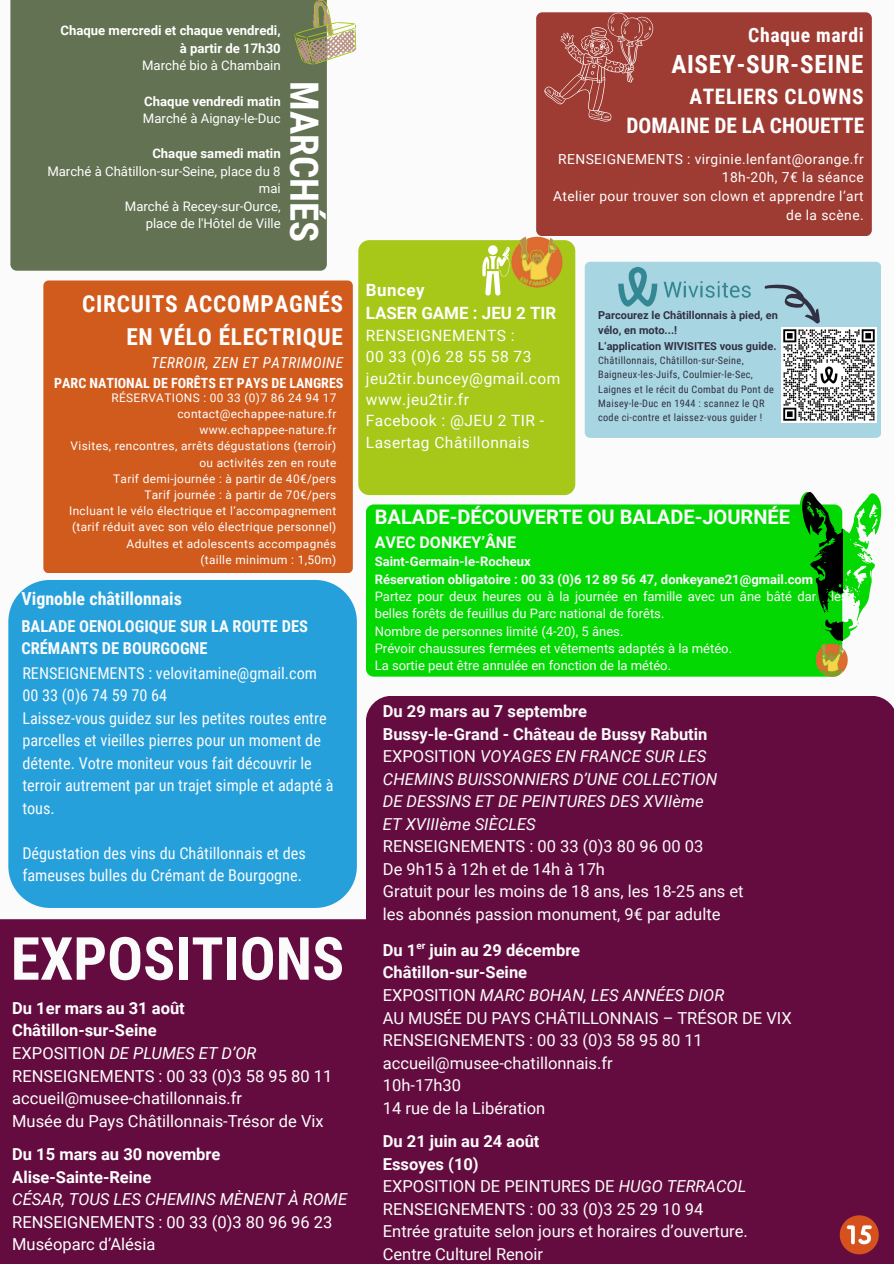
<style>
.page{position:relative;width:894px;height:1264px;background:#fff}
.page>*{position:absolute;margin:0;border:0;box-sizing:border-box;transform-origin:0 0}
.t1{font:700 59.55px "Roboto Condensed";color:#fbfbfb}
.t2{font:700 39px "Roboto Condensed";color:#fff}
.t3{font:700 25.05px "Roboto Condensed";letter-spacing:.03em;color:#fff}
.t4{font:700 23.25px/32.4px "Roboto Condensed";letter-spacing:.03em;color:#fff;text-align:right}
.t5{font:700 21.3px/29.1px "Roboto Condensed";color:#fff;text-align:right}
.t6{font:700 20.1px "Roboto";color:#fbfbfb}
.t7{font:700 19.8px "Roboto Condensed";letter-spacing:.03em;color:#fff}
.t8{font:700 18px "Roboto Condensed";color:#fbfbfb}
.t9{font:700 16.95px/23.7px "Roboto";color:#fff}
.t10{font:16.5px/22.5px "Roboto";color:#fbfbfb}
.t11{font:16.5px/22.5px "Roboto";color:#fff}
.t12{font:italic 16.5px/22.5px "Roboto";color:#fbfbfb}
.t13{font:700 16.5px/22.5px "Roboto";color:#fff}
.t14{font:italic 16.5px "Roboto";color:#fff}
.t15{font:700 16.5px "Roboto";color:#fbfbfb}
.t16{font:700 16.35px/22.5px "Roboto Condensed";color:#fbfbfb}
.t17{font:16.2px/22.5px "Roboto Condensed";color:#fbfbfb}
.t18{font:700 16.05px "Roboto";color:#fbfbfb}
.t19{font:15.45px/21.5px "Roboto";letter-spacing:.03em;color:#fff}
.t20{font:italic 15.15px "Roboto Condensed";letter-spacing:.03em;color:#fff}
.t21{font:700 13.95px "Roboto Condensed";color:#fff}
.t22{font:13.8px/18.8px "Roboto";letter-spacing:.03em;color:#fff;text-align:right}
.t23{font:13.2px/17.5px "Roboto";color:#fff;text-align:right}
.t24{font:700 13.2px/17.5px "Roboto";color:#fff;text-align:right}
.t25{font:13.05px/17.4px "Roboto";color:#fbfbfb}
.t26{font:700 13.05px/17.4px "Roboto";color:#fbfbfb}
.t27{font:11.85px/16.2px "Roboto";letter-spacing:.03em;color:#fff;text-align:right}
.t28{font:700 10.95px/15.5px "Roboto";color:#313143}
.t29{font:10.2px/14.2px "Roboto Condensed";letter-spacing:.03em;color:#313143}
.t30{font:700 9.9px "Roboto";color:#fbfbfb}
.s1{font-weight:700}
.s2{font-style:italic}
.s3{font-weight:700;font-style:normal}
.s4{font-style:normal}
</style>
<div class="page">
<div style="left:0;top:0;width:893px;height:1263px;background:#fbfbfb"></div>
<div style="left:584px;top:262px;width:297px;height:176px;background:#a8d5e2;border-radius:5px"></div>
<svg style="left:764px;top:284px;width:56px;height:40px"></svg>
<img style="left:781px;top:327px;width:94px;height:95px">
<img style="left:618px;top:266px;width:133px;height:41px">
<div style="left:10px;top:0;width:317px;height:270px;background:#637252"></div>
<svg style="left:288px;top:0;width:69px;height:67px"></svg>
<div style="left:536px;top:12px;width:335px;height:224px;background:#9e3b32;border-radius:6px"></div>
<svg style="left:544px;top:12px;width:109px;height:109px"></svg>
<div style="left:366px;top:504px;width:476px;height:172px;background:#03d803;border-radius:8px"></div>
<div style="left:366px;top:696px;width:527px;height:223px;background:#640c3f"></div>
<img style="left:815px;top:644px;width:32px;height:32px">
<svg style="left:798px;top:492px;width:82px;height:149px"></svg>
<div style="left:358px;top:240px;width:217px;height:255px;background:#a7c719;border-radius:11px"></div>
<svg style="left:482px;top:245px;width:28px;height:51px"></svg>
<img style="left:510px;top:236px;width:52px;height:52px">
<div style="left:43px;top:280px;width:310px;height:293px;background:#d05b1d;border-radius:5px"></div>
<div style="left:8px;top:580px;width:349px;height:328px;background:#25a0db;border-radius:42px"></div>
<div style="left:0;top:919px;width:893px;height:344px;background:#640c3f"></div>
<svg style="left:839px;top:1215px;width:39px;height:39px;background:#c25b44"></svg>
<p class="t24" style="left:60px;top:22px;width:222px">Chaque mercredi et chaque vendredi, à partir de 17h30</p>
<p class="t23" style="left:142px;top:57px;width:140px">Marché bio à Chambain</p>
<p class="t24" style="left:144px;top:92px;width:138px">Chaque vendredi matin</p>
<p class="t23" style="left:143px;top:110px;width:139px">Marché à Aignay-le-Duc</p>
<p class="t24" style="left:152px;top:145px;width:130px">Chaque samedi matin</p>
<p class="t23" style="left:47px;top:162px;width:235px">Marché à Châtillon-sur-Seine, place du 8 mai<br>Marché à Recey-sur-Ource,<br>place de l'Hôtel de Ville</p>
<h2 class="t2" style="left:326px;top:81px;width:162px;rotate:90deg">MARCHÉS</h2>
<h3 class="t4" style="left:82px;top:288px;width:262px">CIRCUITS ACCOMPAGNÉS<br>EN VÉLO ÉLECTRIQUE</h3>
<p class="t20" style="left:151px;top:354px;width:193px">TERROIR, ZEN ET PATRIMOINE</p>
<p class="t21" style="left:54px;top:375px;width:290px">PARC NATIONAL DE FORÊTS ET PAYS DE LANGRES</p>
<p class="t27" style="left:69px;top:390px;width:269px">RÉSERVATIONS : 00 33 (0)7 86 24 94 17 contact@echappee-nature.fr www.echappee-nature.fr<br>Visites, rencontres, arrêts dégustations (terroir) ou activités zen en route<br>Tarif demi-journée : à partir de 40€/pers<br>Tarif journée : à partir de 70€/pers<br>Incluant le vélo électrique et l’accompagnement (tarif réduit avec son vélo électrique personnel)<br>Adultes et adolescents accompagnés<br>(taille minimum : 1,50m)</p>
<p class="t8" style="left:21px;top:588px;width:162px">Vignoble châtillonnais</p>
<p class="t16" style="left:21px;top:615px;width:288px">BALADE OENOLOGIQUE SUR LA ROUTE DES<br>CRÉMANTS DE BOURGOGNE</p>
<p class="t17" style="left:22px;top:661px;width:312px">RENSEIGNEMENTS : velovitamine@gmail.com 00 33 (0)6 74 59 70 64<br>Laissez-vous guidez sur les petites routes entre parcelles et vieilles pierres pour un moment de détente. Votre moniteur vous fait découvrir le terroir autrement par un trajet simple et adapté à tous.</p>
<p class="t17" style="left:22px;top:842px;width:285px">Dégustation des vins du Châtillonnais et des fameuses bulles du Crémant de Bourgogne.</p>
<h1 class="t1" style="left:11px;top:924px;width:335px">EXPOSITIONS</h1>
<p class="t11" style="left:12px;top:997px;width:321px"><span class="s1">Du 1er mars au 31 août<br>Châtillon-sur-Seine<br></span>EXPOSITION <span class="s2">DE PLUMES ET D’OR<br></span>RENSEIGNEMENTS : 00 33 (0)3 58 95 80 11 accueil@musee-chatillonnais.fr<br>Musée du Pays Châtillonnais-Trésor de Vix</p>
<p class="t13" style="left:12px;top:1143px;width:209px">Du 15 mars au 30 novembre<br>Alise-Sainte-Reine</p>
<p class="t14" style="left:12px;top:1189px;width:336px">CÉSAR, TOUS LES CHEMINS MÈNENT À ROME</p>
<p class="t11" style="left:12px;top:1210px;width:321px">RENSEIGNEMENTS : 00 33 (0)3 80 96 96 23<br>Muséoparc d’Alésia</p>
<p class="t7" style="left:748px;top:23px;width:117px">Chaque mardi</p>
<h3 class="t3" style="left:671px;top:50px;width:194px">AISEY-SUR-SEINE</h3>
<p class="t5" style="left:626px;top:82px;width:239px">ATELIERS CLOWNS<br>DOMAINE DE LA CHOUETTE</p>
<p class="t22" style="left:553px;top:149px;width:312px">RENSEIGNEMENTS : virginie.lenfant@orange.fr<br>18h-20h, 7€ la séance<br>Atelier pour trouver son clown et apprendre l’art de la scène.</p>
<p class="t9" style="left:366px;top:278px;width:192px">Buncey<br>LASER GAME : JEU 2 TIR</p>
<p class="t19" style="left:366px;top:325px;width:196px">RENSEIGNEMENTS :<br>00 33 (0)6 28 55 58 73 jeu2tir.buncey@gmail.com www.jeu2tir.fr<br>Facebook : @JEU 2 TIR -<br>Lasertag Châtillonnais</p>
<p class="t28" style="left:598px;top:307px;width:181px">Parcourez le Châtillonnais à pied, en vélo, en moto...!<br>L‘application WIVISITES vous guide.</p>
<p class="t29" style="left:598px;top:353px;width:177px">Châtillonnais, Châtillon-sur-Seine, Baigneux-les-Juifs, Coulmier-le-Sec, Laignes et le récit du Combat du Pont de Maisey-le-Duc en 1944 : scannez le QR code ci-contre et laissez-vous guider !</p>
<p class="t6" style="left:374px;top:505px;width:417px">BALADE-DÉCOUVERTE OU BALADE-JOURNÉE</p>
<p class="t18" style="left:374px;top:533px;width:143px">AVEC DONKEY’ÂNE</p>
<p class="t26" style="left:374px;top:553px;width:440px">Saint-Germain-le-Rocheux<br>Réservation obligatoire : 00 33 (0)6 12 89 56 47, donkeyane21@gmail.com</p>
<p class="t25" style="left:374px;top:588px;width:474px">Partez pour deux heures ou à la journée en famille avec un âne bâté dans les belles forêts de feuillus du Parc national de forêts.<br>Nombre de personnes limité (4-20), 5 ânes.<br>Prévoir chaussures fermées et vêtements adaptés à la météo.<br>La sortie peut être annulée en fonction de la météo.</p>
<p class="t12" style="left:383px;top:700px;width:336px"><span class="s3">Du 29 mars au 7 septembre<br>Bussy-le-Grand - Château de Bussy Rabutin </span><span class="s4">EXPOSITION</span> VOYAGES EN FRANCE SUR LES CHEMINS BUISSONNIERS D’UNE COLLECTION DE DESSINS ET DE PEINTURES DES XVIIème ET XVIIIème SIÈCLES</p>
<p class="t10" style="left:383px;top:835px;width:362px">RENSEIGNEMENTS : 00 33 (0)3 80 96 00 03<br>De 9h15 à 12h et de 14h à 17h<br>Gratuit pour les moins de 18 ans, les 18-25 ans et les abonnés passion monument, 9€ par adulte</p>
<p class="t15" style="left:383px;top:940px;width:199px">Du 1 juin au 29 décembre</p>
<p class="t30" style="left:416px;top:940px;width:10px">er</p>
<p class="t10" style="left:383px;top:961px;width:410px"><span class="s1">Châtillon-sur-Seine<br></span>EXPOSITION <span class="s2">MARC BOHAN, LES ANNÉES DIOR<br></span>AU MUSÉE DU PAYS CHÂTILLONNAIS – TRÉSOR DE VIX<br>RENSEIGNEMENTS : 00 33 (0)3 58 95 80 11 accueil@musee-chatillonnais.fr<br>10h-17h30<br>14 rue de la Libération</p>
<p class="t10" style="left:383px;top:1130px;width:366px"><span class="s1">Du 21 juin au 24 août<br>Essoyes (10)<br></span>EXPOSITION DE PEINTURES DE <span class="s2">HUGO TERRACOL<br></span>RENSEIGNEMENTS : 00 33 (0)3 25 29 10 94<br>Entrée gratuite selon jours et horaires d’ouverture.<br>Centre Culturel Renoir</p>
</div>
